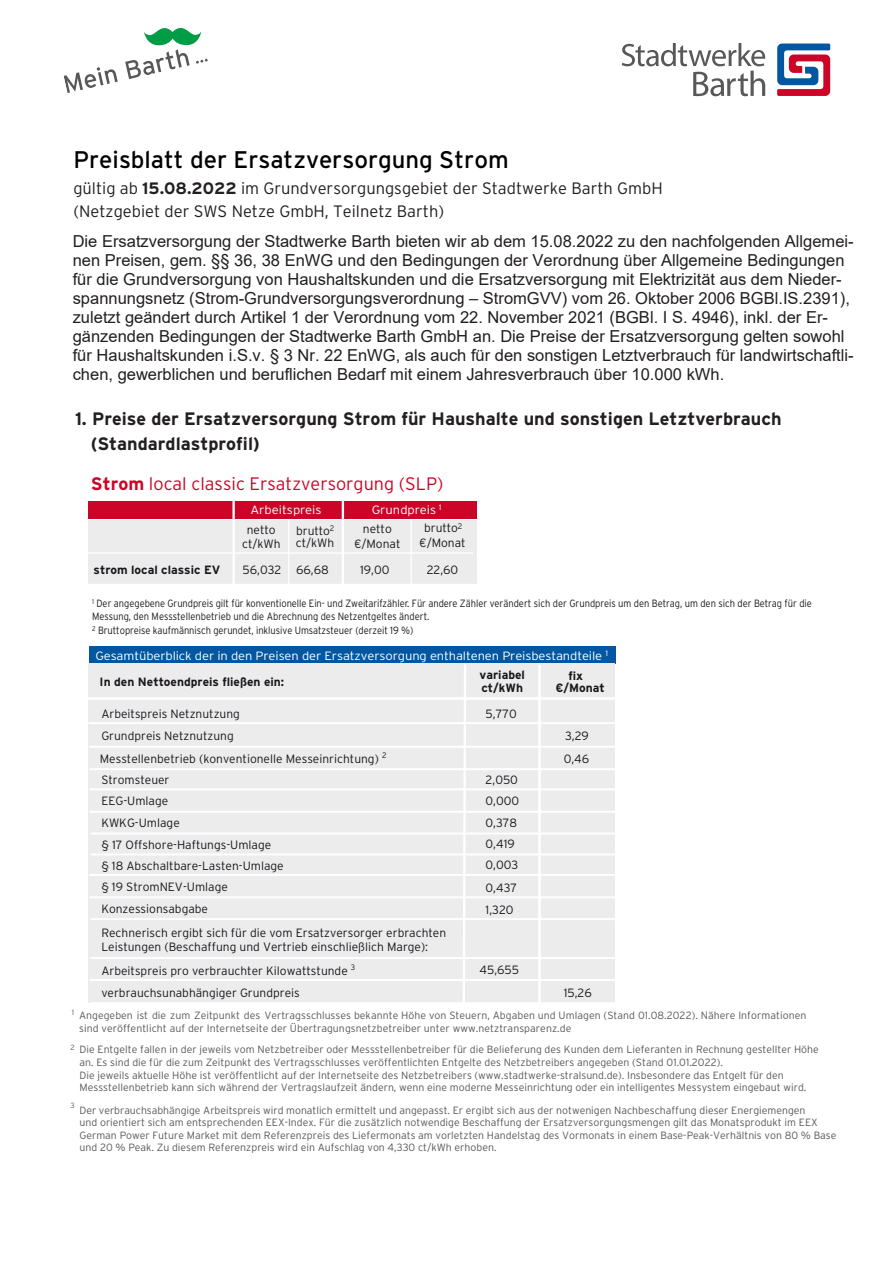
<style>
.page{position:relative;width:894px;height:1264px;background:#fff}
.page>*{position:absolute;margin:0;border:0;box-sizing:border-box;transform-origin:0 0}
.t1{font:24px "Interstate";color:#000}
.t2{font:700 18px/25.2px "Interstate";color:#231f20}
.t3{font:300 18px "Interstate";color:#cc0528}
.t4{font:16.5px/18.9px "Arial";color:#231f20}
.t5{font:300 16.5px/23.1px "Interstate";color:#231f20}
.t6{font:300 12px/21px "Interstate";color:#1a171b}
.t7{font:300 12px/19.5px "Interstate";letter-spacing:-.01em;color:#fff;scale:1.08 1}
.t8{font:700 12px/12px "Interstate";color:#1a171b}
.t9{font:300 10.5px/12.6px "Interstate";color:#595959}
.t10{font:300 10.5px/13.6px "Interstate";letter-spacing:-.005em;color:#1a171b;scale:.89 1}
.t11{font:300 7.5px "Interstate";color:#595959}
.s1{font-weight:700}
.s2{font-weight:700;color:#1a171b}
</style>
<div class="page">
<svg style="left:621px;top:43px;width:144px;height:53px"></svg>
<svg style="left:777px;top:43px;width:53px;height:53px"></svg>
<svg style="left:64px;top:67px;width:54px;height:26px"></svg>
<svg style="left:125px;top:28px;width:83px;height:51px"></svg>
<div style="left:88px;top:502px;width:389px;height:17px;background:#cc0528"></div>
<div style="left:88px;top:520px;width:389px;height:64px;background:#ececed"></div>
<hr style="left:341px;top:498px;width:3px;height:90px;background:#fff">
<hr style="left:410px;top:520px;width:1px;height:66px;background:#fff">
<hr style="left:288px;top:519px;width:1px;height:66px;background:#fff">
<hr style="left:232px;top:499px;width:3px;height:89px;background:#fff">
<hr style="left:88px;top:583px;width:386px;height:2px;background:#fff">
<hr style="left:88px;top:552px;width:385px;height:1px;background:#fff">
<div style="left:89px;top:646px;width:527px;height:17px;background:#0257a0"></div>
<div style="left:89px;top:663px;width:526px;height:339px;background:#ececed"></div>
<hr style="left:538px;top:664px;width:2px;height:338px;background:#fff">
<svg style="left:461px;top:665px;width:6px;height:336px"></svg>
<hr style="left:89px;top:722px;width:526px;height:2px;background:#fff">
<hr style="left:87px;top:697px;width:529px;height:2px;background:#fff">
<hr style="left:89px;top:768px;width:528px;height:2px;background:#fff">
<hr style="left:89px;top:745px;width:527px;height:2px;background:#fff">
<hr style="left:90px;top:810px;width:528px;height:2px;background:#fff">
<hr style="left:90px;top:788px;width:526px;height:2px;background:#fff">
<hr style="left:90px;top:853px;width:526px;height:2px;background:#fff">
<hr style="left:90px;top:832px;width:528px;height:2px;background:#fff">
<hr style="left:90px;top:896px;width:528px;height:2px;background:#fff">
<hr style="left:90px;top:873px;width:526px;height:2px;background:#fff">
<hr style="left:90px;top:956px;width:526px;height:2px;background:#fff">
<hr style="left:90px;top:917px;width:528px;height:2px;background:#fff">
<hr style="left:90px;top:978px;width:528px;height:2px;background:#fff">
<hr style="left:90px;top:1001px;width:528px;height:2px;background:#fff">
<h1 class="t1" style="left:74px;top:145px;width:437px">Preisblatt der Ersatzversorgung Strom</h1>
<h3 class="t5" style="left:73px;top:176px;width:590px">gültig ab <span class="s1">15.08.2022</span> im Grundversorgungsgebiet der Stadtwerke Barth GmbH (Netzgebiet der SWS Netze GmbH, Teilnetz Barth)</h3>
<p class="t4" style="left:73px;top:231px;width:782px">Die Ersatzversorgung der Stadtwerke Barth bieten wir ab dem 15.08.2022 zu den nachfolgenden Allgemei&shy;nen Preisen, gem. §§ 36, 38 EnWG und den Bedingungen der Verordnung über Allgemeine Bedingungen für die Grundversorgung von Haushaltskunden und die Ersatzversorgung mit Elektrizität aus dem Nieder&shy;spannungsnetz (Strom-Grundversorgungsverordnung – StromGVV) vom 26. Oktober 2006 BGBl.IS.2391), zuletzt geändert durch Artikel 1 der Verordnung vom 22. November 2021 (BGBl. I S. 4946), inkl. der Er&shy;gänzenden Bedingungen der Stadtwerke Barth GmbH an. Die Preise der Ersatzversorgung gelten sowohl für Haushaltskunden i.S.v. § 3 Nr. 22 EnWG, als auch für den sonstigen Letztverbrauch für landwirtschaftli&shy;chen, gewerblichen und beruflichen Bedarf mit einem Jahresverbrauch über 10.000 kWh.</p>
<h2 class="t2" style="left:91px;top:405px;width:692px;text-indent:-16px">1. Preise der Ersatzversorgung Strom für Haushalte und sonstigen Letztverbrauch (Standardlastprofil)</h2>
<h2 class="t3" style="left:91px;top:473px;width:354px"><span class="s1">Strom</span> local classic Ersatzversorgung (SLP)</h2>
<p class="t7" style="left:250px;top:499px;width:67px">Arbeitspreis</p>
<p class="t7" style="left:371px;top:499px;width:66px">Grundpreis <sup>1</sup></p>
<p class="t8" style="left:94px;top:563px;width:128px">strom local classic EV</p>
<p class="t6" style="left:242px;top:523px;width:40px;line-height:13.5px;text-align:center">netto ct/kWh</p>
<p class="t6" style="left:419px;top:520px;width:48px;line-height:15px;text-align:center">brutto<sup>2 </sup>€/Monat</p>
<p class="t6" style="left:354px;top:521px;width:48px;line-height:15px;text-align:center">netto €/Monat</p>
<p class="t6" style="left:296px;top:524px;width:40px;line-height:12.6px">brutto<sup>2 </sup>ct/kWh</p>
<p class="t6" style="left:242px;top:559px;width:88px">56,032 66,68</p>
<p class="t6" style="left:360px;top:559px;width:31px">19,00</p>
<p class="t6" style="left:426px;top:559px;width:33px">22,60</p>
<p class="t10" style="left:92px;top:596px;width:810px"><sup>1</sup> Der angegebene Grundpreis gilt für konventionelle Ein- und Zweitarifzähler. Für andere Zähler verändert sich der Grundpreis um den Betrag, um den sich der Betrag für die<br>Messung, den Messstellenbetrieb und die Abrechnung des Netzentgeltes ändert.<br><sup>2</sup> Bruttopreise kaufmännisch gerundet, inklusive Umsatzsteuer (derzeit 19 %)</p>
<p class="t7" style="left:479px;top:645px;width:120px;text-indent:-384px">Gesamtüberblick der in den Preisen der Ersatzversorgung enthaltenen Preisbestandteile <sup>1 </sup><span class="s2">variabel</span></p>
<p class="t8" style="left:481px;top:681px;width:43px">ct/kWh</p>
<p class="t8" style="left:556px;top:669px;width:50px;text-indent:13px">fix €/Monat</p>
<p class="t8" style="left:100px;top:676px;width:186px">In den Nettoendpreis fließen ein:</p>
<p class="t6" style="left:101px;top:702px;width:140px;line-height:22.5px">Arbeitspreis Netznutzung<br>Grundpreis Netznutzung</p>
<p class="t6" style="left:101px;top:768px;width:70px">Stromsteuer<br>EEG-Umlage</p>
<p class="t6" style="left:101px;top:812px;width:171px">KWKG-Umlage<br>§ 17 Offshore-Haftungs-Umlage</p>
<p class="t6" style="left:485px;top:702px;width:33px">5,770</p>
<p class="t6" style="left:563px;top:724px;width:27px;line-height:22.5px">3,29<br>0,46</p>
<p class="t6" style="left:100px;top:747px;width:288px">Messtellenbetrieb (konventionelle Messeinrichtung) <sup>2</sup></p>
<p class="t6" style="left:485px;top:768px;width:35px">2,050<br>0,000</p>
<p class="t6" style="left:485px;top:812px;width:34px">0,378<br>0,419<br>0,003</p>
<p class="t6" style="left:485px;top:876px;width:33px;line-height:22.5px">0,437<br>1,320</p>
<p class="t6" style="left:101px;top:854px;width:184px">§ 18 Abschaltbare-Lasten-Umlage § 19 StromNEV-Umlage</p>
<p class="t6" style="left:101px;top:898px;width:108px">Konzessionsabgabe</p>
<p class="t6" style="left:101px;top:925px;width:346px;line-height:14.4px">Rechnerisch ergibt sich für die vom Ersatzversorger erbrachten<br>Leistungen (Beschaffung und Vertrieb einschließlich Marge):</p>
<p class="t6" style="left:101px;top:959px;width:255px;line-height:22.5px">Arbeitspreis pro verbrauchter Kilowattstunde <sup>3 </sup>verbrauchsunabhängiger Grundpreis</p>
<p class="t6" style="left:479px;top:959px;width:41px">45,655</p>
<p class="t6" style="left:563px;top:981px;width:30px">15,26</p>
<p class="t9" style="left:79px;top:1008px;width:728px;text-indent:-7px"><sup>1</sup> Angegeben ist die zum Zeitpunkt des Vertragsschlusses bekannte Höhe von Steuern, Abgaben und Umlagen (Stand 01.08.2022). Nähere Informationen sind veröffentlicht auf der Internetseite der Übertragungsnetzbetreiber unter www.netztransparenz.de</p>
<p class="t9" style="left:80px;top:1043px;width:740px;text-indent:-9px"><sup>2</sup> Die Entgelte fallen in der jeweils vom Netzbetreiber oder Messstellenbetreiber für die Belieferung des Kunden dem Lieferanten in Rechnung gestellter Höhe an. Es sind die für die zum Zeitpunkt des Vertragsschlusses veröffentlichten Entgelte des Netzbetreibers angegeben (Stand 01.01.2022).<br>Die jeweils aktuelle Höhe ist veröffentlicht auf der Internetseite des Netzbetreibers (www.stadtwerke-stralsund.de). Insbesondere das Entgelt für den Messstellenbetrieb kann sich während der Vertragslaufzeit ändern, wenn eine moderne Messeinrichtung oder ein intelligentes Messystem eingebaut wird.</p>
<p class="t11" style="left:70px;top:1100px;width:6px">3</p>
<p class="t9" style="left:79px;top:1103px;width:758px">Der verbrauchsabhängige Arbeitspreis wird monatlich ermittelt und angepasst. Er ergibt sich aus der notwenigen Nachbeschaffung dieser Energiemengen<br>und orientiert sich am entsprechenden EEX-Index. Für die zusätzlich notwendige Beschaffung der Ersatzversorgungsmengen gilt das Monatsprodukt im EEX German Power Future Market mit dem Referenzpreis des Liefermonats am vorletzten Handelstag des Vormonats in einem Base-Peak-Verhältnis von 80 % Base und 20 % Peak. Zu diesem Referenzpreis wird ein Aufschlag von 4,330 ct/kWh erhoben.</p>
</div>
